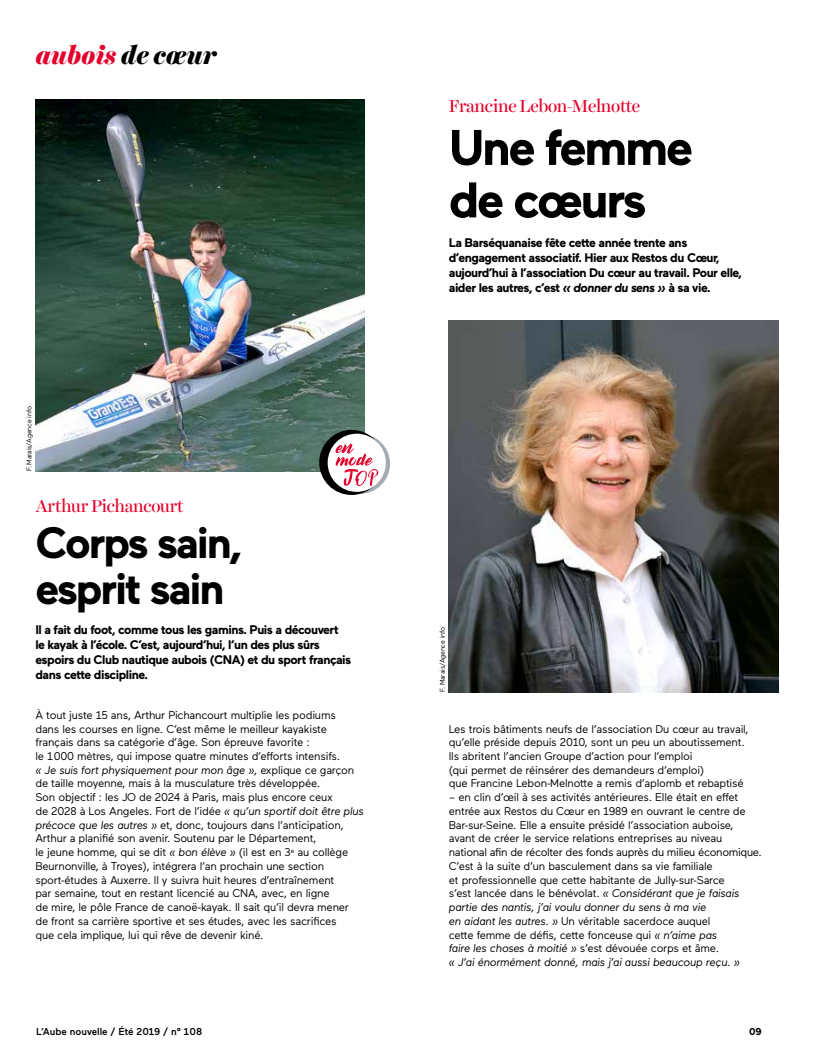
<style>
.page{position:relative;width:815px;height:1063px;background:#fff}
.page>*{position:absolute;margin:0;border:0;box-sizing:border-box;transform-origin:0 0}
.t1{font:700 50px/52.5px "Maax";letter-spacing:-.05em;color:#000}
.t2{font:700 43.75px/46.2px "Maax";letter-spacing:-.05em;color:#000}
.t3{font:italic 900 25px "Harriet Display";color:#e4002c}
.t4{font:17.5px "Harriet Display";letter-spacing:-.02em;color:#e4002c}
.t5{font:700 12.5px/15px "Maax";letter-spacing:-.04em;color:#000}
.t6{font:11.25px/13.8px "Maax";letter-spacing:-.02em;color:#000}
.t7{font:500 10px "Maax";color:#000}
.t8{font:700 10px "Maax";color:#000}
.t9{font:6.88px "Maax";letter-spacing:-.025em;color:#000}
.s1{color:#000}
.s2{font-style:italic}
</style>
<div class="page">
<img style="left:449px;top:320px;width:329px;height:372px">
<img style="left:35px;top:99px;width:330px;height:372px">
<svg style="left:330px;top:434px;width:60px;height:60px"></svg>
<svg style="left:319px;top:430px;width:65px;height:65px"></svg>
<div style="left:328px;top:434px;width:58px;height:58px;background:#fff;border-radius:50%"></div>
<svg style="left:335px;top:444px;width:43px;height:42px"></svg>
<h3 class="t3" style="left:35px;top:38px;width:183px">aubois <span class="s1">de cœur</span></h3>
<p class="t9" style="left:25px;top:471px;width:66px;rotate:-90deg">F. Marais/Agence info</p>
<h3 class="t4" style="left:35px;top:494px;width:150px">Arthur Pichancourt</h3>
<h2 class="t2" style="left:35px;top:518px;width:208px">Corps sain, esprit sain</h2>
<p class="t5" style="left:35px;top:622px;width:317px">Il a fait du foot, comme tous les gamins. Puis a découvert le kayak à l’école. C’est, aujourd’hui, l’un des plus sûrs espoirs du Club nautique aubois (CNA) et du sport français dans cette discipline.</p>
<p class="t6" style="left:35px;top:707px;width:330px">À tout juste 15 ans, Arthur Pichancourt multiplie les podiums<br>dans les courses en ligne. C’est même le meilleur kayakiste français dans sa catégorie d’âge. Son épreuve favorite :<br>le 1 000 mètres, qui impose quatre minutes d’efforts intensifs.<br><span class="s2">« Je suis fort physiquement pour mon âge »</span>, explique ce garçon de taille moyenne, mais à la musculature très développée.<br>Son objectif : les JO de 2024 à Paris, mais plus encore ceux<br>de 2028 à Los Angeles. Fort de l’idée <span class="s2">« qu’un sportif doit être plus précoce que les autres »</span> et, donc, toujours dans l’anticipation, Arthur a planifié son avenir. Soutenu par le Département,<br>le jeune homme, qui se dit <span class="s2">« bon élève »</span> (il est en 3<sup>e</sup> au collège Beurnonville, à Troyes), intégrera l’an prochain une section sport-études à Auxerre. Il y suivra huit heures d’entraînement<br>par semaine, tout en restant licencié au CNA, avec, en ligne<br>de mire, le pôle France de canoë-kayak. Il sait qu’il devra mener de front sa carrière sportive et ses études, avec les sacrifices<br>que cela implique, lui qui rêve de devenir kiné.</p>
<h3 class="t4" style="left:449px;top:94px;width:193px">Francine Lebon-Melnotte</h3>
<h1 class="t1" style="left:449px;top:119px;width:246px">Une femme de cœurs</h1>
<p class="t5" style="left:449px;top:235px;width:295px">La Barséquanaise fête cette année trente ans d’engagement associatif. Hier aux Restos du Cœur, aujourd’hui à l’association Du cœur au travail. Pour elle, aider les autres, c’est <span class="s2">« donner du sens »</span> à sa vie.</p>
<p class="t9" style="left:438px;top:692px;width:66px;rotate:-90deg">F. Marais/Agence info</p>
<p class="t6" style="left:449px;top:721px;width:301px">Les trois bâtiments neufs de l’association Du cœur au travail, qu’elle préside depuis 2010, sont un peu un aboutissement.<br>Ils abritent l’ancien Groupe d’action pour l’emploi<br>(qui permet de réinsérer des demandeurs d’emploi)<br>que Francine Lebon‑Melnotte a remis d’aplomb et rebaptisé</p>
<p class="t6" style="left:449px;top:790px;width:315px">– en clin d’œil à ses activités antérieures. Elle était en effet entrée aux Restos du Cœur en 1989 en ouvrant le centre de Bar‑sur‑Seine. Elle a ensuite présidé l’association auboise, avant de créer le service relations entreprises au niveau national afin de récolter des fonds auprès du milieu économique.<br>C’est à la suite d’un basculement dans sa vie familiale<br>et professionnelle que cette habitante de Jully‑sur‑Sarce<br>s’est lancée dans le bénévolat. <span class="s2">« Considérant que je faisais partie des nantis, j’ai voulu donner du sens à ma vie<br>en aidant les autres. »</span> Un véritable sacerdoce auquel<br>cette femme de défis, cette fonceuse qui <span class="s2">« n’aime pas<br>faire les choses à moitié »</span> s’est dévouée corps et âme.<br><span class="s2">« J’ai énormément donné, mais j’ai aussi beaucoup reçu. »</span></p>
<p class="t7" style="left:36px;top:1025px;width:167px">L’Aube nouvelle / Été 2019 / n° 108</p>
<p class="t8" style="left:749px;top:1025px;width:14px">09</p>
</div>
